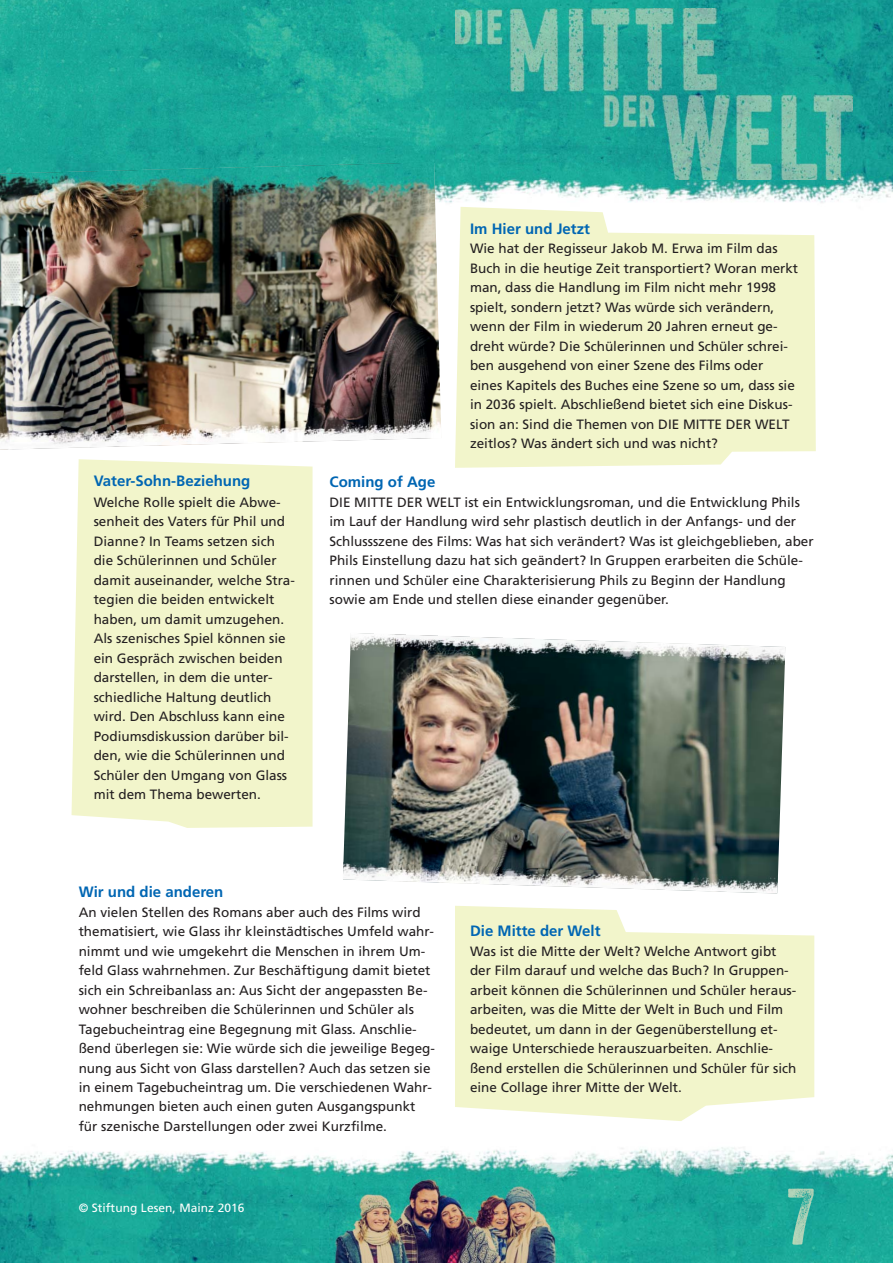
<style>
.page{position:relative;width:893px;height:1263px;background:#fff}
.page>*{position:absolute;margin:0;border:0;box-sizing:border-box;transform-origin:0 0}
.t1{font:700 15px "Frutiger";color:#0066b3}
.t2{font:13.5px/19.5px "Frutiger";color:#231f20}
.t3{font:12px "Frutiger";letter-spacing:.005em;color:#fff}
</style>
<div class="page">
<img style="left:0;top:210px;width:441px;height:208px">
<img style="left:0;top:1147px;width:893px;height:116px">
<img style="left:435px;top:0;width:458px;height:210px">
<img style="left:0;top:0;width:435px;height:210px">
<img style="left:330px;top:1175px;width:233px;height:88px">
<img style="left:788px;top:1188px;width:26px;height:25px">
<img style="left:343px;top:666px;width:442px;height:195px">
<img style="left:455px;top:9px;width:398px;height:170px">
<img style="left:0;top:418px;width:441px;height:32px">
<img style="left:343px;top:861px;width:436px;height:45px">
<img style="left:343px;top:862px;width:435px;height:31px">
<img style="left:349px;top:647px;width:437px;height:19px">
<img style="left:350px;top:633px;width:435px;height:32px">
<svg style="left:455px;top:906px;width:359px;height:215px;background:#f3f6d1"></svg>
<div style="left:72px;top:459px;width:241px;height:369px;background:#f2f5cb"></div>
<svg style="left:455px;top:207px;width:361px;height:261px;background:#f3f5cf"></svg>
<p class="t1" style="left:94px;top:475px;width:158px">Vater-Sohn-Beziehung</p>
<p class="t2" style="left:94px;top:494px;width:203px">Welche Rolle spielt die Abwe&shy;senheit des Vaters für Phil und<br>Dianne? In Teams setzen sich die Schülerinnen und Schüler damit auseinander, welche Stra&shy;tegien die beiden entwickelt haben, um damit umzugehen.<br>Als szenisches Spiel können sie ein Gespräch zwischen beiden darstellen, in dem die unter&shy;schiedliche Haltung deutlich wird. Den Abschluss kann eine<br>Podiumsdiskussion darüber bil&shy;den, wie die Schülerinnen und<br>Schüler den Umgang von Glass mit dem Thema bewerten.</p>
<p class="t1" style="left:470px;top:222px;width:122px">Im Hier und Jetzt</p>
<p class="t2" style="left:470px;top:240px;width:330px">Wie hat der Regisseur Jakob M. Erwa im Film das Buch in die heutige Zeit transportiert? Woran merkt man, dass die Handlung im Film nicht mehr 1998 spielt, sondern jetzt? Was würde sich verändern, wenn der Film in wiederum 20 Jahren erneut ge&shy;dreht würde? Die Schülerinnen und Schüler schrei&shy;ben ausgehend von einer Szene des Films oder eines Kapitels des Buches eine Szene so um, dass sie in 2036 spielt. Abschließend bietet sich eine Diskus&shy;sion an: Sind die Themen von DIE MITTE DER WELT zeitlos? Was ändert sich und was nicht?</p>
<p class="t1" style="left:330px;top:476px;width:107px">Coming of Age</p>
<p class="t2" style="left:330px;top:494px;width:486px">DIE MITTE DER WELT ist ein Entwicklungsroman, und die Entwicklung Phils im Lauf der Handlung wird sehr plastisch deutlich in der Anfangs- und der Schlussszene des Films: Was hat sich verändert? Was ist gleichgeblieben, aber Phils Einstellung dazu hat sich geändert? In Gruppen erarbeiten die Schüle&shy;rinnen und Schüler eine Charakterisierung Phils zu Beginn der Handlung sowie am Ende und stellen diese einander gegenüber.</p>
<p class="t1" style="left:79px;top:886px;width:146px">Wir und die anderen</p>
<p class="t2" style="left:79px;top:903px;width:358px">An vielen Stellen des Romans aber auch des Films wird thematisiert, wie Glass ihr kleinstädtisches Umfeld wahr&shy;nimmt und wie umgekehrt die Menschen in ihrem Um&shy;feld Glass wahrnehmen. Zur Beschäftigung damit bietet sich ein Schreibanlass an: Aus Sicht der angepassten Be&shy;wohner beschreiben die Schülerinnen und Schüler als Tagebucheintrag eine Begegnung mit Glass. Anschlie&shy;ßend überlegen sie: Wie würde sich die jeweilige Begeg&shy;nung aus Sicht von Glass darstellen? Auch das setzen sie in einem Tagebucheintrag um. Die verschiedenen Wahr&shy;nehmungen bieten auch einen guten Ausgangspunkt für szenische Darstellungen oder zwei Kurzfilme.</p>
<p class="t3" style="left:79px;top:1203px;width:167px">© Stiftung Lesen, Mainz 2016</p>
<p class="t1" style="left:470px;top:924px;width:132px">Die Mitte der Welt</p>
<p class="t2" style="left:470px;top:942px;width:328px">Was ist die Mitte der Welt? Welche Antwort gibt der Film darauf und welche das Buch? In Gruppen&shy;arbeit können die Schülerinnen und Schüler heraus&shy;arbeiten, was die Mitte der Welt in Buch und Film bedeutet, um dann in der Gegenüberstellung et&shy;waige Unterschiede herauszuarbeiten. Anschlie&shy;ßend erstellen die Schülerinnen und Schüler für sich eine Collage ihrer Mitte der Welt.</p>
</div>
